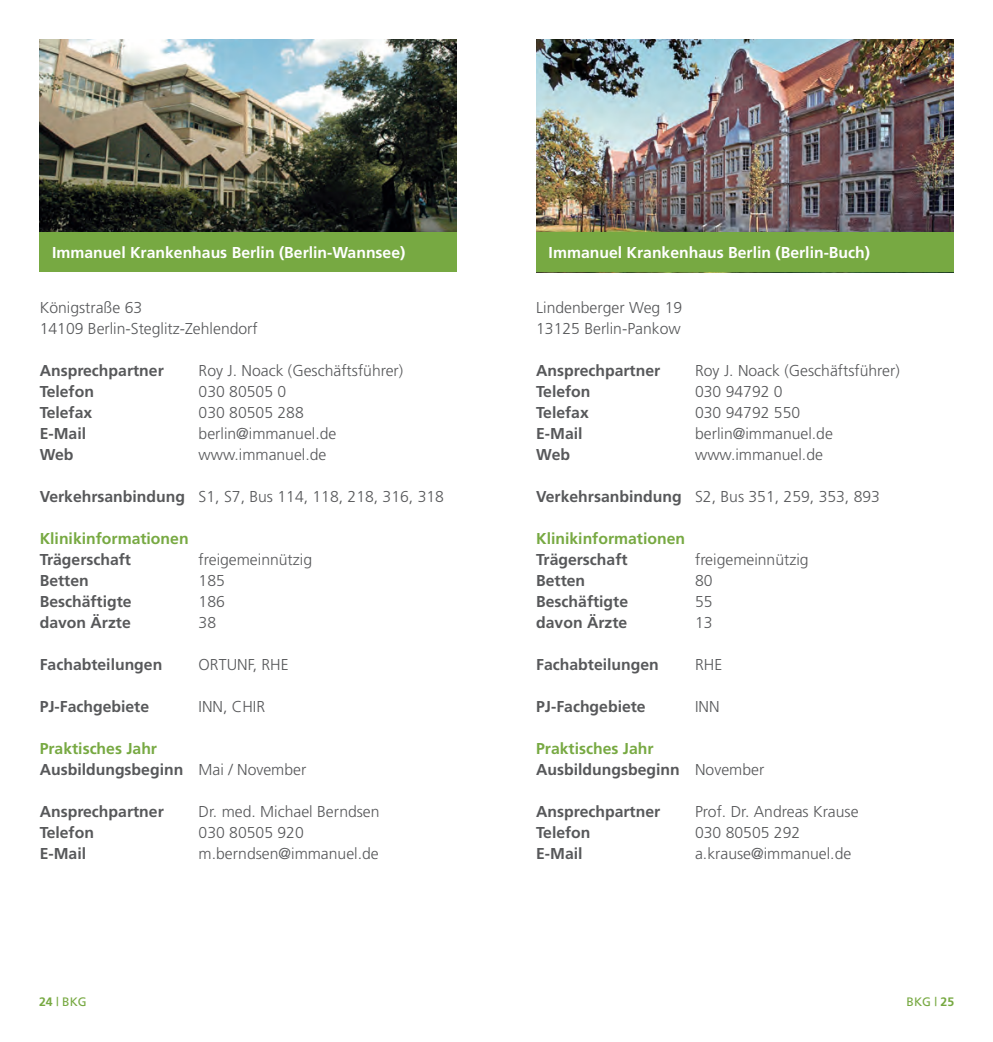
<style>
.page{position:relative;width:993px;height:1042px;background:#fff}
.page>*{position:absolute;margin:0;border:0;box-sizing:border-box;transform-origin:0 0}
.t1{font:300 15.75px/21px "Frutiger";color:#57585a}
.t2{font:700 15.75px/21px "Frutiger";color:#57585a}
.t3{font:700 15.75px "Frutiger";color:#fff}
.t4{font:700 15.75px "Frutiger";color:#77a942}
.t5{font:12.25px "Frutiger";color:#77a942}
.s1{font-weight:700}
.s2{color:#77a942}
.s3{font-weight:300}
</style>
<div class="page">
<img style="left:536px;top:40px;width:416px;height:192px">
<div style="left:536px;top:232px;width:416px;height:40px;background:#77a942"></div>
<img style="left:40px;top:40px;width:416px;height:192px">
<div style="left:40px;top:232px;width:416px;height:40px;background:#77a942"></div>
<p class="t3" style="left:52px;top:243px;width:354px">Immanuel Krankenhaus Berlin (Berlin-Wannsee)</p>
<p class="t1" style="left:40px;top:297px;width:219px">Königstraße 63<br>14109 Berlin-Steglitz-Zehlendorf</p>
<p class="t2" style="left:40px;top:360px;width:125px">Ansprechpartner</p>
<p class="t1" style="left:198px;top:360px;width:206px">Roy J. Noack (Geschäftsführer)</p>
<p class="t2" style="left:40px;top:381px;width:56px">Telefon</p>
<p class="t1" style="left:198px;top:381px;width:89px">030 80505 0</p>
<p class="t2" style="left:40px;top:402px;width:54px">Telefax</p>
<p class="t1" style="left:198px;top:402px;width:107px">030 80505 288</p>
<p class="t2" style="left:40px;top:423px;width:48px">E-Mail</p>
<p class="t1" style="left:198px;top:423px;width:139px">berlin@immanuel.de</p>
<p class="t2" style="left:40px;top:444px;width:35px">Web</p>
<p class="t1" style="left:198px;top:444px;width:129px">www.immanuel.de</p>
<p class="t1" style="left:40px;top:486px;width:405px"><span class="s1">Verkehrsanbindung</span> S1, S7, Bus 114, 118, 218, 316, 318</p>
<p class="t4" style="left:40px;top:529px;width:150px">Klinikinformationen</p>
<p class="t2" style="left:40px;top:549px;width:93px">Trägerschaft</p>
<p class="t1" style="left:198px;top:549px;width:115px">freigemeinnützig</p>
<p class="t2" style="left:40px;top:570px;width:51px">Betten</p>
<p class="t1" style="left:198px;top:570px;width:28px">185</p>
<p class="t2" style="left:40px;top:591px;width:93px">Beschäftigte</p>
<p class="t1" style="left:198px;top:591px;width:28px">186</p>
<p class="t2" style="left:40px;top:612px;width:93px">davon Ärzte</p>
<p class="t1" style="left:198px;top:612px;width:19px">38</p>
<p class="t2" style="left:40px;top:654px;width:124px">Fachabteilungen</p>
<p class="t1" style="left:198px;top:654px;width:91px">ORTUNF, RHE</p>
<p class="t2" style="left:40px;top:696px;width:111px">PJ-Fachgebiete</p>
<p class="t1" style="left:198px;top:696px;width:68px">INN, CHIR</p>
<p class="t2" style="left:40px;top:738px;width:268px"><span class="s2">Praktisches Jahr<br></span>Ausbildungsbeginn <span class="s3">Mai / November</span></p>
<p class="t2" style="left:40px;top:801px;width:125px">Ansprechpartner</p>
<p class="t1" style="left:198px;top:801px;width:182px">Dr. med. Michael Berndsen</p>
<p class="t2" style="left:40px;top:822px;width:56px">Telefon</p>
<p class="t1" style="left:198px;top:822px;width:107px">030 80505 920</p>
<p class="t2" style="left:40px;top:843px;width:48px">E-Mail</p>
<p class="t1" style="left:198px;top:843px;width:182px">m.berndsen@immanuel.de</p>
<p class="t3" style="left:548px;top:243px;width:323px">Immanuel Krankenhaus Berlin (Berlin-Buch)</p>
<p class="t1" style="left:536px;top:297px;width:147px">Lindenberger Weg 19<br>13125 Berlin-Pankow</p>
<p class="t2" style="left:536px;top:360px;width:125px">Ansprechpartner</p>
<p class="t1" style="left:694px;top:360px;width:206px">Roy J. Noack (Geschäftsführer)</p>
<p class="t2" style="left:536px;top:381px;width:56px">Telefon</p>
<p class="t1" style="left:694px;top:381px;width:89px">030 94792 0</p>
<p class="t2" style="left:536px;top:402px;width:54px">Telefax</p>
<p class="t1" style="left:694px;top:402px;width:107px">030 94792 550</p>
<p class="t2" style="left:536px;top:423px;width:48px">E-Mail</p>
<p class="t1" style="left:694px;top:423px;width:139px">berlin@immanuel.de</p>
<p class="t2" style="left:536px;top:444px;width:35px">Web</p>
<p class="t1" style="left:694px;top:444px;width:129px">www.immanuel.de</p>
<p class="t1" style="left:536px;top:486px;width:345px"><span class="s1">Verkehrsanbindung</span> S2, Bus 351, 259, 353, 893</p>
<p class="t4" style="left:536px;top:529px;width:150px">Klinikinformationen</p>
<p class="t2" style="left:536px;top:549px;width:93px">Trägerschaft</p>
<p class="t1" style="left:694px;top:549px;width:115px">freigemeinnützig</p>
<p class="t2" style="left:536px;top:570px;width:51px">Betten</p>
<p class="t1" style="left:694px;top:570px;width:19px">80</p>
<p class="t2" style="left:536px;top:591px;width:93px">Beschäftigte</p>
<p class="t1" style="left:694px;top:591px;width:19px">55</p>
<p class="t2" style="left:536px;top:612px;width:93px">davon Ärzte</p>
<p class="t1" style="left:694px;top:612px;width:19px">13</p>
<p class="t2" style="left:536px;top:654px;width:124px">Fachabteilungen</p>
<p class="t1" style="left:694px;top:654px;width:29px">RHE</p>
<p class="t2" style="left:536px;top:696px;width:111px">PJ-Fachgebiete</p>
<p class="t1" style="left:694px;top:696px;width:26px">INN</p>
<p class="t2" style="left:536px;top:738px;width:229px"><span class="s2">Praktisches Jahr<br></span>Ausbildungsbeginn <span class="s3">November</span></p>
<p class="t2" style="left:536px;top:801px;width:125px">Ansprechpartner</p>
<p class="t1" style="left:694px;top:801px;width:165px">Prof. Dr. Andreas Krause</p>
<p class="t2" style="left:536px;top:822px;width:56px">Telefon</p>
<p class="t1" style="left:694px;top:822px;width:107px">030 80505 292</p>
<p class="t2" style="left:536px;top:843px;width:48px">E-Mail</p>
<p class="t1" style="left:694px;top:843px;width:158px">a.krause@immanuel.de</p>
<p class="t5" style="left:39px;top:994px;width:49px"><span class="s1">24</span> | BKG</p>
<p class="t5" style="left:906px;top:994px;width:49px">BKG | <span class="s1">25</span></p>
</div>
